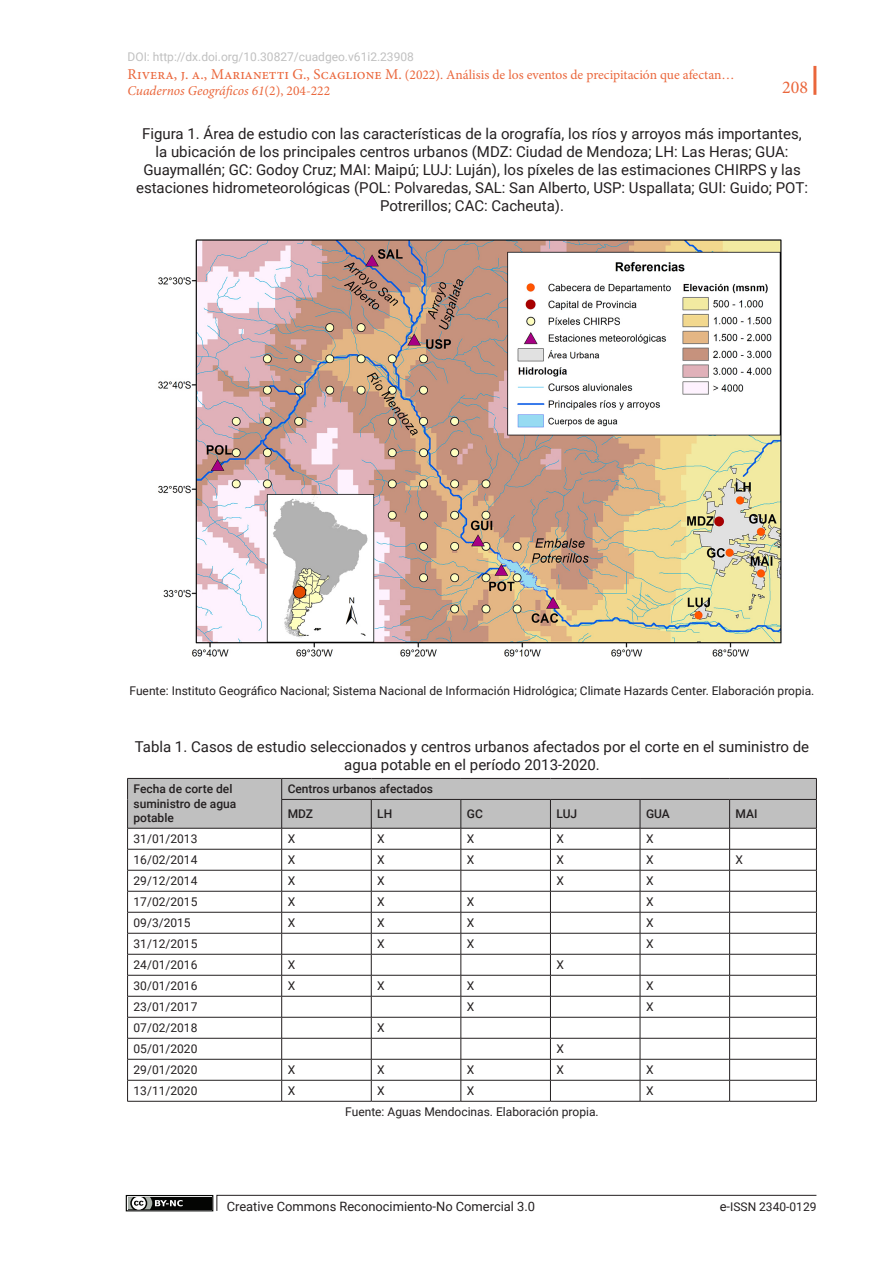
<style>
.page{position:relative;width:893px;height:1263px;background:#fff}
.page>*{position:absolute;margin:0;border:0;box-sizing:border-box;transform-origin:0 0}
.t1{font:18px "Minion Pro";color:#ea663b}
.sps_figur_titulo{font:15px/18px "Roboto";color:#231f20;text-align:center}
.sps_tablas_titulo{font:15px/18px "Roboto";color:#231f20;text-align:center}
.t2{font:13.5px/16.2px "Minion Pro";color:#ea663b}
.t3{font:12.9px "Roboto";color:#231f20}
.sps_tablas_texto{font:12px "Roboto";color:#231f20}
.sps_pies_figuras{font:12px "Roboto";color:#231f20}
.sps_tablas_epig{font:500 12px/14.4px "Roboto";color:#231f20}
.t4{font:12px "Roboto";color:#c0c0c0}
.sps_tablas_notas{font:12px "Roboto";color:#231f20}
.s1{font-size:15px}
.s2{font-style:italic}
.s3{font-size:12.9px}
</style>
<div class="page">
<hr style="left:813px;top:66px;width:3px;height:29px;background:#ea663b">
<svg style="left:216px;top:1195px;width:601px;height:16px"></svg>
<div style="left:126px;top:1195px;width:87px;height:16px;border:1px solid #040503"></div>
<div style="left:128px;top:1197px;width:83px;height:12px;background:#040503"></div>
<svg style="left:128px;top:1197px;width:55px;height:12px"></svg>
<img style="left:158px;top:239px;width:624px;height:418px">
<hr style="left:127px;top:1101px;width:155px;height:1px;background:#231f20">
<hr style="left:282px;top:1101px;width:89px;height:1px;background:#231f20">
<hr style="left:371px;top:1101px;width:90px;height:1px;background:#231f20">
<hr style="left:461px;top:1101px;width:89px;height:1px;background:#231f20">
<hr style="left:550px;top:1101px;width:90px;height:1px;background:#231f20">
<hr style="left:640px;top:1101px;width:90px;height:1px;background:#231f20">
<hr style="left:730px;top:1101px;width:87px;height:1px;background:#231f20">
<svg style="left:127px;top:778px;width:690px;height:323px"></svg>
<hr style="left:127px;top:828px;width:155px;height:1px;background:#231f20">
<hr style="left:282px;top:828px;width:89px;height:1px;background:#231f20">
<hr style="left:371px;top:828px;width:90px;height:1px;background:#231f20">
<hr style="left:461px;top:828px;width:89px;height:1px;background:#231f20">
<hr style="left:550px;top:828px;width:90px;height:1px;background:#231f20">
<hr style="left:640px;top:828px;width:90px;height:1px;background:#231f20">
<hr style="left:730px;top:828px;width:87px;height:1px;background:#231f20">
<p class="t4" style="left:128px;top:48px;width:288px">DOI: http://dx.doi.org/10.30827/cuadgeo.v61i2.23908</p>
<p class="t2" style="left:128px;top:66px;width:609px"><span class="s1">Rivera, j. a., Marianetti G., Scaglione M.</span> (2022). Análisis de los eventos de precipitación que afectan…<br><span class="s2">Cuadernos Geográficos 61</span>(2), 204-222</p>
<p class="sps_figur_titulo" style="left:136px;top:124px;width:673px">Figura 1. Área de estudio con las características de la orografía, los ríos y arroyos más importantes, la ubicación de los principales centros urbanos (MDZ: Ciudad de Mendoza; LH: Las Heras; GUA:<br>Guaymallén; GC: Godoy Cruz; MAI: Maipú; LUJ: Luján), los píxeles de las estimaciones CHIRPS y las estaciones hidrometeorológicas (POL: Polvaredas, SAL: San Alberto, USP: Uspallata; GUI: Guido; POT:<br>Potrerillos; CAC: Cacheuta).</p>
<p class="t1" style="left:782px;top:75px;width:27px">208</p>
<p class="sps_pies_figuras" style="left:130px;top:683px;width:686px">Fuente: Instituto Geográfico Nacional; Sistema Nacional de Información Hidrológica; Climate Hazards Center. Elaboración propia.</p>
<p class="sps_tablas_titulo" style="left:135px;top:737px;width:676px">Tabla 1. Casos de estudio seleccionados y centros urbanos afectados por el corte en el suministro de agua potable en el período 2013-2020.</p>
<p class="sps_tablas_epig" style="left:134px;top:781px;width:104px">Fecha de corte del suministro de agua potable</p>
<p class="sps_tablas_epig" style="left:288px;top:781px;width:147px">Centros urbanos afectados</p>
<p class="sps_tablas_epig" style="left:288px;top:806px;width:27px">MDZ</p>
<p class="sps_tablas_epig" style="left:377px;top:806px;width:17px">LH</p>
<p class="sps_tablas_epig" style="left:467px;top:806px;width:18px">GC</p>
<p class="sps_tablas_epig" style="left:556px;top:806px;width:22px">LUJ</p>
<p class="sps_tablas_epig" style="left:646px;top:806px;width:25px">GUA</p>
<p class="sps_tablas_epig" style="left:736px;top:806px;width:23px">MAI</p>
<p class="sps_tablas_texto" style="left:134px;top:830px;width:65px">31/01/2013</p>
<p class="sps_tablas_texto" style="left:288px;top:830px;width:9px">X</p>
<p class="sps_tablas_texto" style="left:377px;top:830px;width:9px">X</p>
<p class="sps_tablas_texto" style="left:467px;top:830px;width:9px">X</p>
<p class="sps_tablas_texto" style="left:556px;top:830px;width:9px">X</p>
<p class="sps_tablas_texto" style="left:646px;top:830px;width:9px">X</p>
<p class="sps_tablas_texto" style="left:134px;top:851px;width:65px">16/02/2014</p>
<p class="sps_tablas_texto" style="left:288px;top:851px;width:9px">X</p>
<p class="sps_tablas_texto" style="left:377px;top:851px;width:9px">X</p>
<p class="sps_tablas_texto" style="left:467px;top:851px;width:9px">X</p>
<p class="sps_tablas_texto" style="left:556px;top:851px;width:9px">X</p>
<p class="sps_tablas_texto" style="left:646px;top:851px;width:9px">X</p>
<p class="sps_tablas_texto" style="left:736px;top:851px;width:9px">X</p>
<p class="sps_tablas_texto" style="left:134px;top:872px;width:65px">29/12/2014</p>
<p class="sps_tablas_texto" style="left:288px;top:872px;width:9px">X</p>
<p class="sps_tablas_texto" style="left:377px;top:872px;width:9px">X</p>
<p class="sps_tablas_texto" style="left:556px;top:872px;width:9px">X</p>
<p class="sps_tablas_texto" style="left:646px;top:872px;width:9px">X</p>
<p class="sps_tablas_texto" style="left:134px;top:893px;width:65px">17/02/2015</p>
<p class="sps_tablas_texto" style="left:288px;top:893px;width:9px">X</p>
<p class="sps_tablas_texto" style="left:377px;top:893px;width:9px">X</p>
<p class="sps_tablas_texto" style="left:467px;top:893px;width:9px">X</p>
<p class="sps_tablas_texto" style="left:646px;top:893px;width:9px">X</p>
<p class="sps_tablas_texto" style="left:134px;top:914px;width:59px">09/3/2015</p>
<p class="sps_tablas_texto" style="left:288px;top:914px;width:9px">X</p>
<p class="sps_tablas_texto" style="left:377px;top:914px;width:9px">X</p>
<p class="sps_tablas_texto" style="left:467px;top:914px;width:9px">X</p>
<p class="sps_tablas_texto" style="left:646px;top:914px;width:9px">X</p>
<p class="sps_tablas_texto" style="left:134px;top:935px;width:65px">31/12/2015</p>
<p class="sps_tablas_texto" style="left:377px;top:935px;width:9px">X</p>
<p class="sps_tablas_texto" style="left:467px;top:935px;width:9px">X</p>
<p class="sps_tablas_texto" style="left:646px;top:935px;width:9px">X</p>
<p class="sps_tablas_texto" style="left:134px;top:956px;width:65px">24/01/2016</p>
<p class="sps_tablas_texto" style="left:288px;top:956px;width:9px">X</p>
<p class="sps_tablas_texto" style="left:556px;top:956px;width:9px">X</p>
<p class="sps_tablas_texto" style="left:134px;top:977px;width:65px">30/01/2016</p>
<p class="sps_tablas_texto" style="left:288px;top:977px;width:9px">X</p>
<p class="sps_tablas_texto" style="left:377px;top:977px;width:9px">X</p>
<p class="sps_tablas_texto" style="left:467px;top:977px;width:9px">X</p>
<p class="sps_tablas_texto" style="left:646px;top:977px;width:9px">X</p>
<p class="sps_tablas_texto" style="left:134px;top:998px;width:65px">23/01/2017</p>
<p class="sps_tablas_texto" style="left:467px;top:998px;width:9px">X</p>
<p class="sps_tablas_texto" style="left:646px;top:998px;width:9px">X</p>
<p class="sps_tablas_texto" style="left:134px;top:1019px;width:65px">07/02/2018</p>
<p class="sps_tablas_texto" style="left:377px;top:1019px;width:9px">X</p>
<p class="sps_tablas_texto" style="left:134px;top:1040px;width:65px">05/01/2020</p>
<p class="sps_tablas_texto" style="left:556px;top:1040px;width:9px">X</p>
<p class="sps_tablas_texto" style="left:134px;top:1061px;width:65px">29/01/2020</p>
<p class="sps_tablas_texto" style="left:288px;top:1061px;width:9px">X</p>
<p class="sps_tablas_texto" style="left:377px;top:1061px;width:9px">X</p>
<p class="sps_tablas_texto" style="left:467px;top:1061px;width:9px">X</p>
<p class="sps_tablas_texto" style="left:556px;top:1061px;width:9px">X</p>
<p class="sps_tablas_texto" style="left:646px;top:1061px;width:9px">X</p>
<p class="sps_tablas_texto" style="left:134px;top:1082px;width:65px">13/11/2020</p>
<p class="sps_tablas_texto" style="left:288px;top:1082px;width:9px">X</p>
<p class="sps_tablas_texto" style="left:377px;top:1082px;width:9px">X</p>
<p class="sps_tablas_texto" style="left:467px;top:1082px;width:9px">X</p>
<p class="sps_tablas_texto" style="left:646px;top:1082px;width:9px">X</p>
<p class="sps_tablas_notas" style="left:345px;top:1103px;width:255px">Fuente: Aguas Mendocinas. Elaboración propia.</p>
<p class="t3" style="left:227px;top:1197px;width:310px">Creative Commons Reconocimiento-No Comercial 3.0</p>
<p class="sps_pies_figuras" style="left:720px;top:1198px;width:98px"><span class="s3">e-</span>ISSN 2340-0129</p>
</div>
